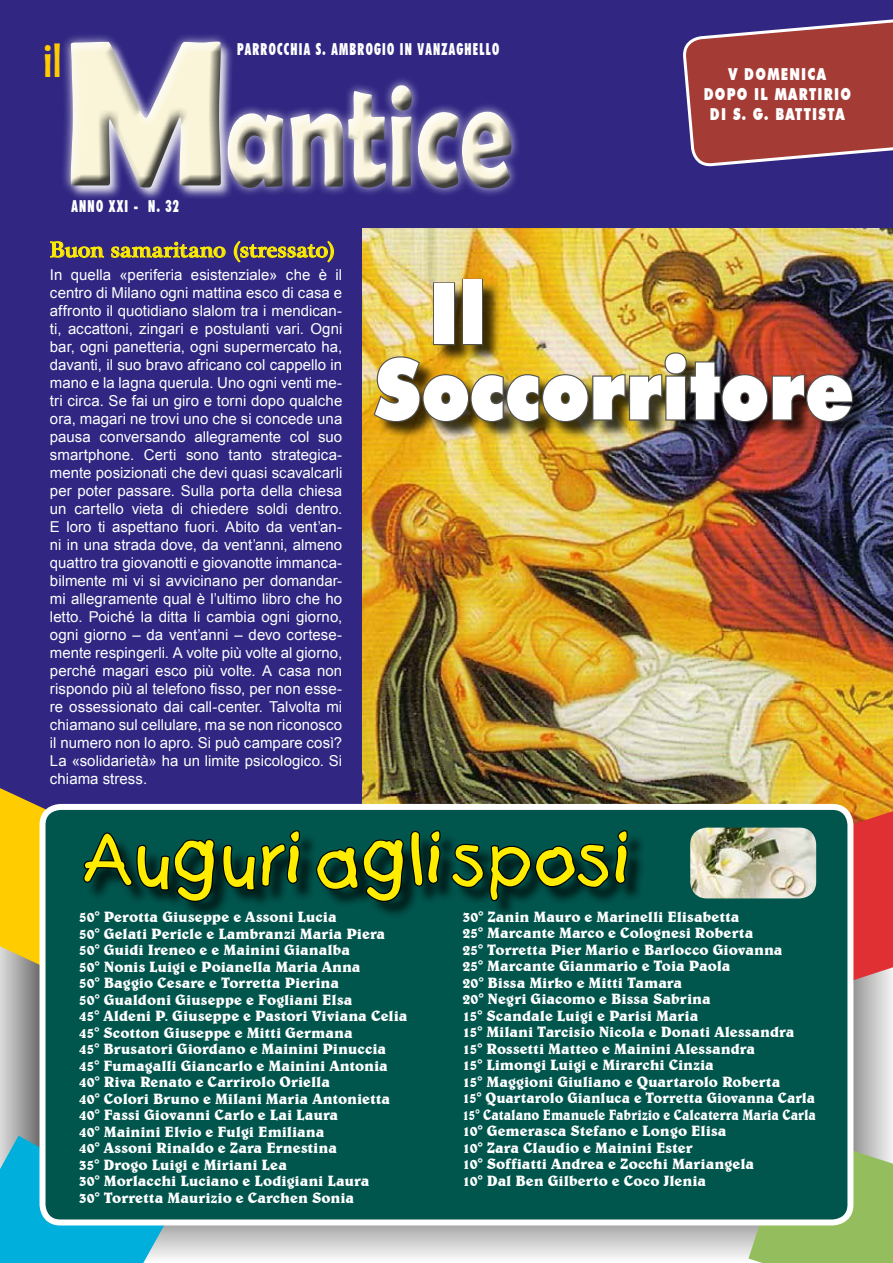
<style>
.page{position:relative;width:893px;height:1263px;background:#fff}
.page>*{position:absolute;margin:0;border:0;box-sizing:border-box;transform-origin:0 0}
.t1{font:700 208.65px "Berlin Sans FB Demi";color:#faf5d8}
.t2{font:700 150.15px "Berlin Sans FB Demi";color:#fbf5dd;scale:.7 1}
.t3{font:900 84.6px/75.3px "Futura BT";letter-spacing:-.005em;color:#fff;scale:.89 1}
.t4{font:70.2px "Kids Plain";letter-spacing:.02em;color:#ffed00;scale:.95 1}
.t5{font:48.9px "Berlin Sans FB";color:#fc0;scale:.88 1}
.t6{font:700 21px "Arrus BT";letter-spacing:-.01em;color:#ffed00}
.t7{font:900 condensed 16.5px "Futura BT";letter-spacing:.1em;color:#fff;scale:.76 1}
.t8{font:900 16.5px/20px "Futura BT";letter-spacing:.1em;color:#fff;text-align:center;scale:.76 1}
.t9{font:700 15px/16.5px "Belwe BT";letter-spacing:-.005em;color:#fff}
.t10{font:15px/18px "Arial";color:#fff;text-align:justify}
</style>
<div class="page">
<div style="left:0;top:0;width:893px;height:675px;background:#312783"></div>
<img style="left:361px;top:228px;width:532px;height:583px">
<div style="left:225px;top:84px;width:297px;height:115px;background:#000;opacity:.75"></div>
<div style="left:47px;top:0;width:432px;height:228px;background:#fff;opacity:.75"></div>
<div style="left:60px;top:30px;width:169px;height:162px;background:#312783"></div>
<div style="left:62px;top:35px;width:170px;height:163px;background:#000;opacity:.75"></div>
<svg style="left:683px;top:19px;width:210px;height:147px;background:#97414a"></svg>
<div style="left:377px;top:281px;width:495px;height:159px;background:#000;opacity:.75"></div>
<div style="left:433px;top:282px;width:22px;height:63px;border:2px solid #525251"></div>
<div style="left:462px;top:279px;width:21px;height:66px;border:2px solid #525251"></div>
<img style="left:372px;top:351px;width:482px;height:72px">
<div style="left:0;top:217px;width:361px;height:749px;background:#312783"></div>
<svg style="left:50px;top:241px;width:54px;height:17px"></svg>
<svg style="left:111px;top:241px;width:115px;height:17px"></svg>
<svg style="left:233px;top:241px;width:101px;height:22px"></svg>
<svg style="left:853px;top:992px;width:40px;height:138px;background:#c6c6c6"></svg>
<svg style="left:0;top:981px;width:40px;height:154px;background:#a6a6a6"></svg>
<svg style="left:168px;top:1225px;width:580px;height:33px;background:#cfcfcf"></svg>
<svg style="left:850px;top:811px;width:43px;height:181px;background:#dd4543"></svg>
<svg style="left:748px;top:1130px;width:145px;height:133px;background:#9cc06e"></svg>
<svg style="left:0;top:1135px;width:168px;height:128px;background:#15b2d9"></svg>
<div style="left:43px;top:807px;width:807px;height:415px;background:#00554d;border-radius:18px"></div>
<div style="left:40px;top:804px;width:813px;height:421px;border:6px solid #fff;border-radius:18px"></div>
<div style="left:86px;top:833px;width:560px;height:86px;background:#000;opacity:.69"></div>
<svg style="left:0;top:788px;width:302px;height:193px"></svg>
<svg style="left:314px;top:830px;width:128px;height:73px"></svg>
<svg style="left:450px;top:830px;width:179px;height:72px"></svg>
<img style="left:690px;top:828px;width:126px;height:70px">
<h3 class="t5" style="left:43px;top:33px;width:23px">il</h3>
<h1 class="t1" style="left:61px;top:-7px;width:170px">M</h1>
<p class="t7" style="left:237px;top:39px;width:346px">PARROCCHIA S. AMBROGIO IN VANZAGHELLO</p>
<h2 class="t2" style="left:225px;top:47px;width:412px">antice</h2>
<p class="t7" style="left:71px;top:196px;width:143px">ANNO XXI - N. 32</p>
<p class="t8" style="left:704px;top:64px;width:188px">V DOMENICA<br>DOPO IL MARTIRIO<br>DI S. G. BATTISTA</p>
<h3 class="t6" style="left:50px;top:237px;width:287px">Buon samaritano (stressato)</h3>
<p class="t10" style="left:50px;top:266px;width:294px">In quella «periferia esistenziale» che è il centro di Milano ogni mattina esco di casa e affronto il quotidiano slalom tra i mendican&shy;ti, accattoni, zingari e postulanti vari. Ogni bar, ogni panetteria, ogni supermercato ha, davanti, il suo bravo africano col cappello in mano e la lagna querula. Uno ogni venti me&shy;tri circa. Se fai un giro e torni dopo qualche ora, magari ne trovi uno che si concede una pausa conversando allegramente col suo smartphone. Certi sono tanto strategica&shy;mente posizionati che devi quasi scavalcarli per poter passare. Sulla porta della chiesa un cartello vieta di chiedere soldi dentro.<br>E loro ti aspettano fuori. Abito da vent’an&shy;ni in una strada dove, da vent’anni, almeno quattro tra giovanotti e giovanotte immanca&shy;bilmente mi vi si avvicinano per domandar&shy;mi allegramente qual è l’ultimo libro che ho letto. Poiché la ditta li cambia ogni giorno, ogni giorno – da vent’anni – devo cortese&shy;mente respingerli. A volte più volte al giorno, perché magari esco più volte. A casa non rispondo più al telefono fisso, per non esse&shy;re ossessionato dai call-center. Talvolta mi chiamano sul cellulare, ma se non riconosco il numero non lo apro. Si può campare così?<br>La «solidarietà» ha un limite psicologico. Si chiama stress.</p>
<h3 class="t3" style="left:375px;top:276px;width:539px;text-indent:54px">IL<br>SOCCORRITORE</h3>
<h3 class="t4" style="left:83px;top:817px;width:575px">Auguri agli sposi</h3>
<p class="t9" style="left:79px;top:908px;width:330px">50° Perotta Giuseppe e Assoni Lucia<br>50° Gelati Pericle e Lambranzi Maria Piera 50° Guidi Ireneo e e Mainini Gianalba<br>50° Nonis Luigi e Poianella Maria Anna<br>50° Baggio Cesare e Torretta Pierina<br>50° Gualdoni Giuseppe e Fogliani Elsa<br>45° Aldeni P. Giuseppe e Pastori Viviana Celia 45° Scotton Giuseppe e Mitti Germana<br>45° Brusatori Giordano e Mainini Pinuccia 45° Fumagalli Giancarlo e Mainini Antonia 40° Riva Renato e Carrirolo Oriella<br>40° Colori Bruno e Milani Maria Antonietta 40° Fassi Giovanni Carlo e Lai Laura<br>40° Mainini Elvio e Fulgi Emiliana<br>40° Assoni Rinaldo e Zara Ernestina<br>35° Drogo Luigi e Miriani Lea<br>30° Morlacchi Luciano e Lodigiani Laura<br>30° Torretta Maurizio e Carchen Sonia</p>
<p class="t9" style="left:462px;top:908px;width:355px">30° Zanin Mauro e Marinelli Elisabetta<br>25° Marcante Marco e Colognesi Roberta<br>25° Torretta Pier Mario e Barlocco Giovanna<br>25° Marcante Gianmario e Toia Paola<br>20° Bissa Mirko e Mitti Tamara<br>20° Negri Giacomo e Bissa Sabrina<br>15° Scandale Luigi e Parisi Maria<br>15° Milani Tarcisio Nicola e Donati Alessandra 15° Rossetti Matteo e Mainini Alessandra<br>15° Limongi Luigi e Mirarchi Cinzia<br>15° Maggioni Giuliano e Quartarolo Roberta<br>15° Quartarolo Gianluca e Torretta Giovanna Carla 15° Catalano Emanuele Fabrizio e Calcaterra Maria Carla 10° Gemerasca Stefano e Longo Elisa<br>10° Zara Claudio e Mainini Ester<br>10° Soffiatti Andrea e Zocchi Mariangela<br>10° Dal Ben Gilberto e Coco Jlenia</p>
</div>
